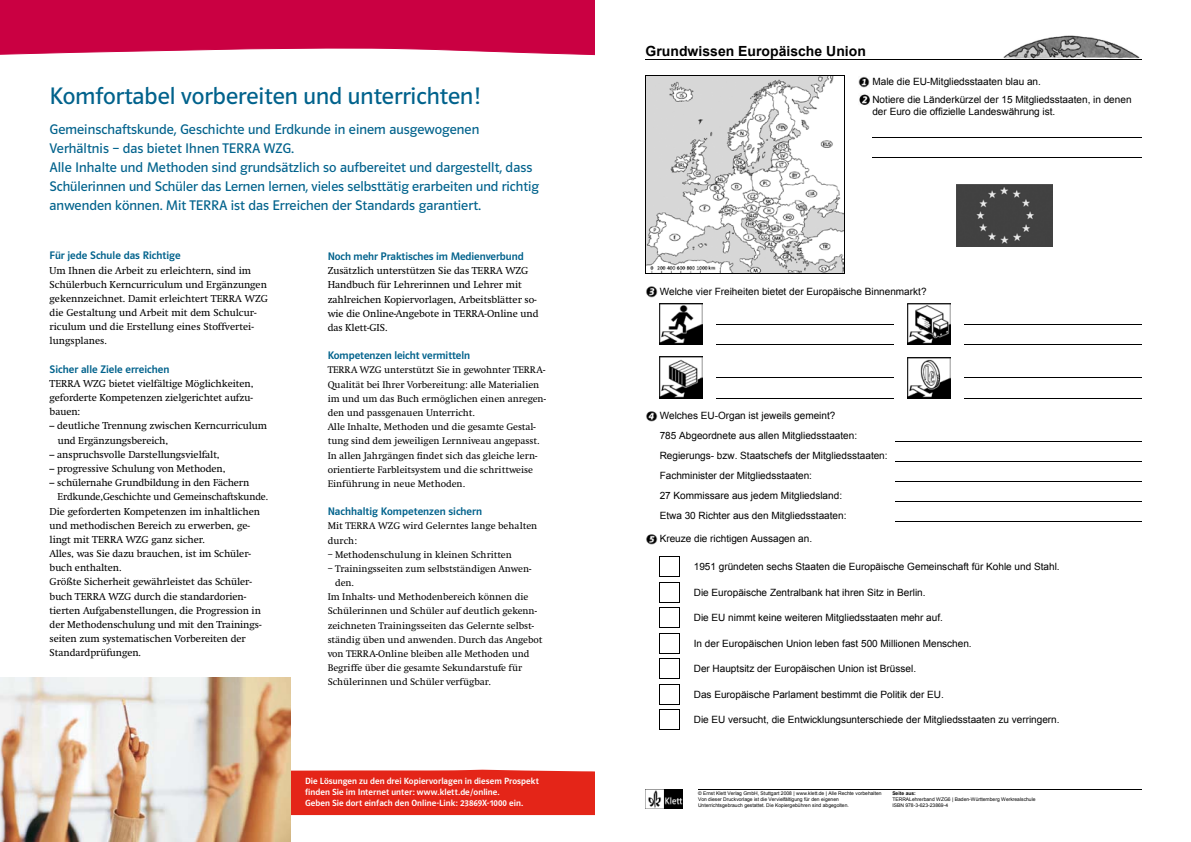
<style>
.page{position:relative;width:1191px;height:842px;background:#fff}
.page>*{position:absolute;margin:0;border:0;box-sizing:border-box;transform-origin:0 0}
.t1{font:24px "Polo ST11 K Buch";color:#00628c}
.t2{font:14px/19px "Polo ST11 K Buch";color:#00628c}
.t3{font:700 14px "Arial";color:#000}
.t4{font:11px "Polo ST11 K Krftg";color:#00628c}
.t5{font:10px/14.2px "Klett Swift";letter-spacing:-.005em;color:#000}
.t6{font:10px/19.9px "Arial";color:#000}
.t7{font:10px/14.2px "Swift EF";letter-spacing:-.005em;color:#000}
.t8{font:9px/11px "Polo ST11 K Krftg";letter-spacing:.005em;color:#fff}
.t9{font:5px/5.9px "Arial";color:#000}
.t10{font:700 5px "Arial";color:#000}
</style>
<div class="page">
<div style="left:291px;top:770px;width:304px;height:45px;background:#e42518"></div>
<svg style="left:0;top:0;width:595px;height:56px;background:#ce1552"></svg>
<img style="left:1003px;top:35px;width:137px;height:24px">
<hr style="left:645px;top:59px;width:355px;height:1px;background:#000">
<hr style="left:999px;top:59px;width:142px;height:1px;background:#000">
<img style="left:645px;top:790px;width:37px;height:18px">
<hr style="left:698px;top:789px;width:443px;height:1px;background:#000">
<img style="left:646px;top:77px;width:197px;height:197px">
<svg style="left:858px;top:76px;width:11px;height:12px"></svg>
<hr style="left:645px;top:76px;width:199px;height:1px;background:#000">
<svg style="left:859px;top:94px;width:11px;height:11px"></svg>
<hr style="left:872px;top:137px;width:270px;height:1px;background:#000">
<img style="left:956px;top:184px;width:96px;height:63px">
<svg style="left:645px;top:77px;width:1px;height:80px"></svg>
<svg style="left:844px;top:76px;width:1px;height:81px"></svg>
<hr style="left:872px;top:157px;width:270px;height:1px;background:#000">
<hr style="left:645px;top:157px;width:1px;height:117px;background:#000">
<hr style="left:844px;top:157px;width:1px;height:117px;background:#000">
<hr style="left:645px;top:274px;width:199px;height:1px;background:#000">
<svg style="left:646px;top:286px;width:11px;height:11px"></svg>
<img style="left:659px;top:303px;width:43px;height:42px">
<img style="left:908px;top:304px;width:42px;height:41px">
<hr style="left:716px;top:324px;width:177px;height:1px;background:#000">
<hr style="left:964px;top:324px;width:178px;height:1px;background:#000">
<hr style="left:716px;top:345px;width:177px;height:1px;background:#000">
<hr style="left:964px;top:345px;width:178px;height:1px;background:#000">
<img style="left:659px;top:357px;width:43px;height:41px">
<img style="left:908px;top:357px;width:42px;height:41px">
<hr style="left:716px;top:377px;width:177px;height:1px;background:#000">
<hr style="left:964px;top:377px;width:178px;height:1px;background:#000">
<hr style="left:716px;top:398px;width:177px;height:1px;background:#000">
<hr style="left:964px;top:398px;width:178px;height:1px;background:#000">
<svg style="left:646px;top:411px;width:11px;height:11px"></svg>
<hr style="left:895px;top:442px;width:247px;height:1px;background:#000">
<hr style="left:895px;top:461px;width:247px;height:1px;background:#000">
<hr style="left:895px;top:481px;width:247px;height:1px;background:#000">
<hr style="left:895px;top:501px;width:247px;height:1px;background:#000">
<hr style="left:895px;top:521px;width:247px;height:1px;background:#000">
<svg style="left:646px;top:534px;width:11px;height:11px"></svg>
<svg style="left:659px;top:556px;width:21px;height:174px"></svg>
<img style="left:0;top:678px;width:291px;height:164px">
<h1 class="t1" style="left:50px;top:83px;width:432px">Komfortabel vorbereiten und unterrichten!</h1>
<p class="t2" style="left:50px;top:120px;width:491px">Gemeinschaftskunde, Geschichte und Erdkunde in einem ausgewogenen Verhältnis – das bietet Ihnen TERRA WZG.<br>Alle Inhalte und Methoden sind grundsätzlich so aufbereitet und dargestellt, dass Schülerinnen und Schüler das Lernen lernen, vieles selbsttätig erarbeiten und richtig anwenden können. Mit TERRA ist das Erreichen der Standards garantiert.</p>
<p class="t4" style="left:50px;top:250px;width:132px">Für jede Schule das Richtige</p>
<p class="t5" style="left:50px;top:263px;width:220px">Um Ihnen die Arbeit zu erleichtern, sind im Schülerbuch Kerncurriculum und Ergänzungen gekennzeichnet. Damit erleichtert TERRA WZG die Gestaltung und Arbeit mit dem Schulcur&shy;riculum und die Erstellung eines Stoffvertei&shy;lungsplanes.</p>
<p class="t4" style="left:50px;top:363px;width:121px">Sicher alle Ziele erreichen</p>
<p class="t5" style="left:50px;top:376px;width:205px;text-align:justify">TERRA WZG bietet vielfältige Möglichkeiten, geforderte Kompetenzen zielgerichtet aufzu&shy;bauen:</p>
<p class="t5" style="left:58px;top:419px;width:211px;text-indent:-8px">– deutliche Trennung zwischen Kerncurriculum und Ergänzungsbereich,</p>
<p class="t5" style="left:50px;top:447px;width:172px">– anspruchsvolle Darstellungsvielfalt,</p>
<p class="t5" style="left:50px;top:462px;width:177px">– progressive Schulung von Methoden,</p>
<p class="t5" style="left:50px;top:476px;width:201px">– schülernahe Grundbildung in den Fächern</p>
<p class="t5" style="left:58px;top:490px;width:212px">Erdkunde,Geschichte und Gemeinschaftskunde.</p>
<p class="t5" style="left:50px;top:504px;width:212px">Die geforderten Kompetenzen im inhaltlichen</p>
<p class="t5" style="left:50px;top:518px;width:202px">und methodischen Bereich zu erwerben, ge-</p>
<p class="t5" style="left:50px;top:532px;width:157px">lingt mit TERRA WZG ganz sicher.</p>
<p class="t5" style="left:50px;top:547px;width:203px">Alles, was Sie dazu brauchen, ist im Schüler-</p>
<p class="t5" style="left:50px;top:561px;width:73px">buch enthalten.</p>
<p class="t5" style="left:50px;top:575px;width:204px">Größte Sicherheit gewährleistet das Schüler-</p>
<p class="t5" style="left:50px;top:589px;width:198px">buch TERRA WZG durch die standardorien-</p>
<p class="t5" style="left:50px;top:603px;width:213px">tierten Aufgabenstellungen, die Progression in</p>
<p class="t5" style="left:50px;top:617px;width:213px">der Methodenschulung und mit den Trainings-</p>
<p class="t5" style="left:50px;top:632px;width:198px">seiten zum systematischen Vorbereiten der</p>
<p class="t5" style="left:50px;top:646px;width:93px">Standardprüfungen.</p>
<p class="t4" style="left:328px;top:250px;width:198px">Noch mehr Praktisches im Medienverbund</p>
<p class="t5" style="left:328px;top:264px;width:212px">Zusätzlich unterstützen Sie das TERRA WZG Handbuch für Lehrerinnen und Lehrer mit zahlreichen Kopiervorlagen, Arbeitsblätter so&shy;wie die Online-Angebote in TERRA-Online und das Klett-GIS.</p>
<p class="t4" style="left:328px;top:350px;width:144px">Kompetenzen leicht vermitteln</p>
<p class="t7" style="left:328px;top:363px;width:220px">TERRA WZG unterstützt Sie in gewohnter TERRA-Qualität bei Ihrer Vorbereitung: alle Materialien im und um das Buch ermöglichen einen anregen&shy;den und passgenauen Unterricht.<br>Alle Inhalte, Methoden und die gesamte Gestal&shy;tung sind dem jeweiligen Lernniveau angepasst.<br>In allen Jahrgängen findet sich das gleiche lern&shy;orientierte Farbleitsystem und die schrittweise Einführung in neue Methoden.</p>
<p class="t4" style="left:328px;top:505px;width:156px">Nachhaltig Kompetenzen sichern</p>
<p class="t7" style="left:328px;top:519px;width:211px">Mit TERRA WZG wird Gelerntes lange behalten durch:</p>
<p class="t7" style="left:328px;top:548px;width:186px">– Methodenschulung in kleinen Schritten</p>
<p class="t7" style="left:328px;top:562px;width:205px">– Trainingsseiten zum selbstständigen Anwen-</p>
<p class="t7" style="left:335px;top:576px;width:20px">den.</p>
<p class="t7" style="left:328px;top:590px;width:202px">Im Inhalts- und Methodenbereich können die</p>
<p class="t7" style="left:328px;top:604px;width:211px">Schülerinnen und Schüler auf deutlich gekenn-</p>
<p class="t7" style="left:328px;top:618px;width:208px">zeichneten Trainingsseiten das Gelernte selbst-</p>
<p class="t7" style="left:328px;top:633px;width:216px">ständig üben und anwenden. Durch das Angebot</p>
<p class="t7" style="left:328px;top:647px;width:203px">von TERRA-Online bleiben alle Methoden und</p>
<p class="t7" style="left:328px;top:661px;width:196px">Begriffe über die gesamte Sekundarstufe für</p>
<p class="t7" style="left:328px;top:675px;width:164px">Schülerinnen und Schüler verfügbar.</p>
<p class="t8" style="left:305px;top:775px;width:235px">Die Lösungen zu den drei Kopiervorlagen in diesem Prospekt finden Sie im Internet unter: www.klett.de/online.<br>Geben Sie dort einfach den Online-Link: 23869X-1000 ein.</p>
<h2 class="t3" style="left:645px;top:42px;width:222px">Grundwissen Europäische Union</h2>
<p class="t6" style="left:872px;top:73px;width:261px;line-height:17.9px">Male die EU-Mitgliedsstaaten blau an.<br>Notiere die Länderkürzel der 15 Mitgliedsstaaten, in denen</p>
<p class="t6" style="left:872px;top:102px;width:184px">der Euro die offizielle Landeswährung ist.</p>
<p class="t6" style="left:659px;top:282px;width:268px">Welche vier Freiheiten bietet der Europäische Binnenmarkt?</p>
<p class="t6" style="left:659px;top:406px;width:229px">Welches EU-Organ ist jeweils gemeint?<br>785 Abgeordnete aus allen Mitgliedsstaaten:<br>Regierungs- bzw. Staatschefs der Mitgliedsstaaten:<br>Fachminister der Mitgliedsstaaten:<br>27 Kommissare aus jedem Mitgliedsland:<br>Etwa 30 Richter aus den Mitgliedsstaaten:</p>
<p class="t6" style="left:659px;top:529px;width:154px">Kreuze die richtigen Aussagen an.</p>
<p class="t6" style="left:694px;top:557px;width:367px">1951 gründeten sechs Staaten die Europäische Gemeinschaft für Kohle und Stahl.</p>
<p class="t6" style="left:694px;top:582px;width:233px">Die Europäische Zentralbank hat ihren Sitz in Berlin.</p>
<p class="t6" style="left:694px;top:608px;width:251px">Die EU nimmt keine weiteren Mitgliedsstaaten mehr auf.</p>
<p class="t6" style="left:694px;top:633px;width:279px">In der Europäischen Union leben fast 500 Millionen Menschen.</p>
<p class="t6" style="left:694px;top:659px;width:224px">Der Hauptsitz der Europäischen Union ist Brüssel.</p>
<p class="t6" style="left:694px;top:684px;width:252px">Das Europäische Parlament bestimmt die Politik der EU.</p>
<p class="t6" style="left:694px;top:710px;width:367px">Die EU versucht, die Entwicklungsunterschiede der Mitgliedsstaaten zu verringern.</p>
<p class="t9" style="left:698px;top:791px;width:185px">© Ernst Klett Verlag GmbH, Stuttgart 2008 | www.klett.de | Alle Rechte vorbehalten<br>Von dieser Druckvorlage ist die Vervielfältigung für den eigenen<br>Unterrichtsgebrauch gestattet. Die Kopiergebühren sind abgegolten.</p>
<p class="t10" style="left:892px;top:790px;width:25px">Seite aus:</p>
<p class="t9" style="left:892px;top:797px;width:145px">TERRALehrerband WZG6 | Baden-Württemberg Werkrealschule<br>ISBN 978-3-623-23869-4</p>
</div>
